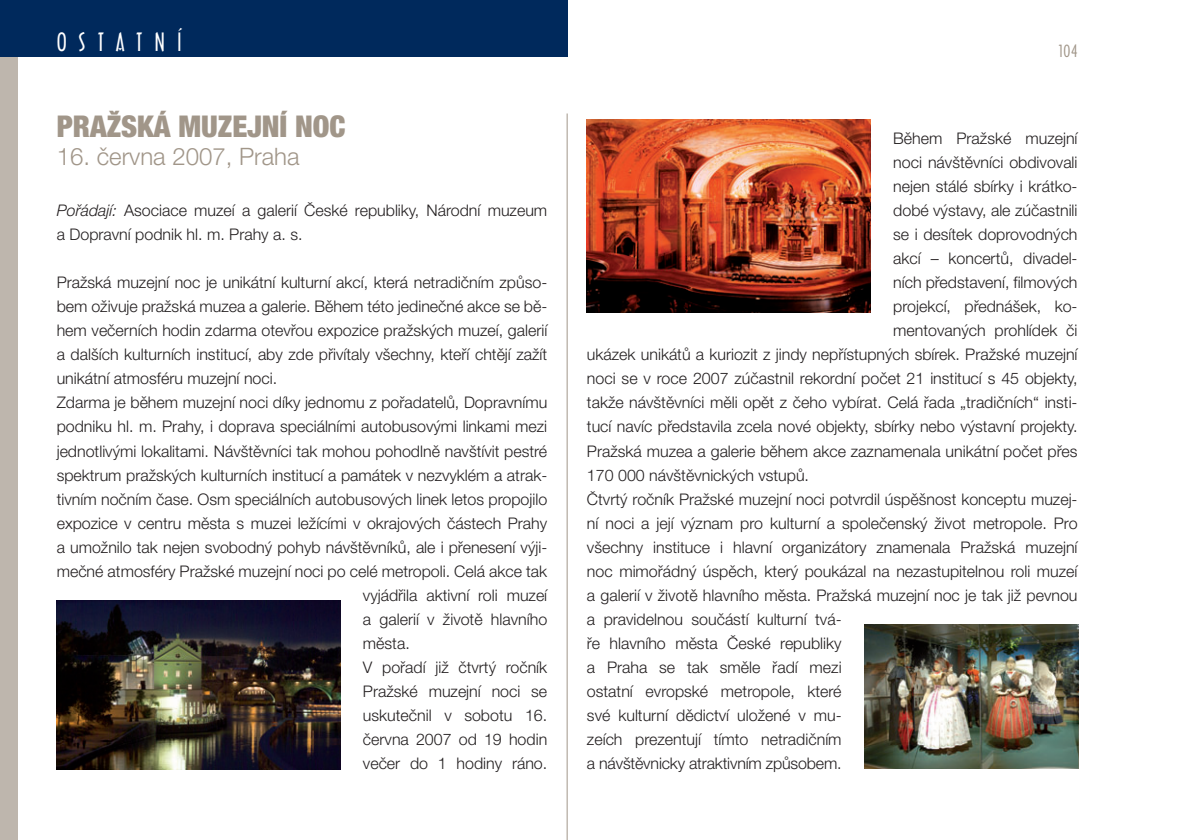
<style>
.page{position:relative;width:1191px;height:840px;background:#fff}
.page>*{position:absolute;margin:0;border:0;box-sizing:border-box;transform-origin:0 0}
.t1{font:900 condensed 30px "Helvetica Neue CE";color:#a19689}
.t2{font:300 24px "Helvetica Neue CE";color:#a19689}
.t3{font:24px "Architecture CE";letter-spacing:.5em;color:#fff}
.t4{font:300 16px/24px "Helvetica Neue CE";color:#231f20}
.t5{font:16px "Architecture CE";color:#a19689}
.s1{font-style:italic}
</style>
<div class="page">
<div style="left:0;top:0;width:17px;height:839px;background:#beb6ad"></div>
<div style="left:0;top:0;width:567px;height:57px;background:#00295c"></div>
<hr style="left:566px;top:113px;width:1px;height:726px;background:#a19689">
<img style="left:57px;top:600px;width:283px;height:168px">
<img style="left:587px;top:120px;width:283px;height:192px">
<img style="left:864px;top:624px;width:215px;height:144px">
<h2 class="t3" style="left:57px;top:31px;width:127px">OSTATNÍ</h2>
<h1 class="t1" style="left:57px;top:115px;width:290px">PRAŽSKÁ MUZEJNÍ NOC</h1>
<h2 class="t2" style="left:57px;top:148px;width:244px">16. června 2007, Praha</h2>
<p class="t4" style="left:57px;top:200px;width:492px"><span class="s1">Pořádají:</span> Asociace muzeí a galerií České republiky, Národní muzeum a Dopravní podnik hl. m. Prahy a. s.</p>
<p class="t4" style="left:57px;top:272px;width:492px">Pražská muzejní noc je unikátní kulturní akcí, která netradičním způso-</p>
<p class="t4" style="left:57px;top:296px;width:492px">bem oživuje pražská muzea a galerie. Během této jedinečné akce se bě-</p>
<p class="t4" style="left:57px;top:320px;width:492px">hem večerních hodin zdarma otevřou expozice pražských muzeí, galerií</p>
<p class="t4" style="left:57px;top:344px;width:492px">a dalších kulturních institucí, aby zde přivítaly všechny, kteří chtějí zažít</p>
<p class="t4" style="left:57px;top:368px;width:222px">unikátní atmosféru muzejní noci.</p>
<p class="t4" style="left:57px;top:392px;width:492px">Zdarma je během muzejní noci díky jednomu z pořadatelů, Dopravnímu</p>
<p class="t4" style="left:57px;top:416px;width:492px">podniku hl. m. Prahy, i doprava speciálními autobusovými linkami mezi</p>
<p class="t4" style="left:57px;top:440px;width:492px">jednotlivými lokalitami. Návštěvníci tak mohou pohodlně navštívit pestré</p>
<p class="t4" style="left:57px;top:464px;width:492px">spektrum pražských kulturních institucí a památek v nezvyklém a atrak-</p>
<p class="t4" style="left:57px;top:488px;width:492px">tivním nočním čase. Osm speciálních autobusových linek letos propojilo</p>
<p class="t4" style="left:57px;top:512px;width:492px">expozice v centru města s muzei ležícími v okrajových částech Prahy</p>
<p class="t4" style="left:57px;top:536px;width:492px">a umožnilo tak nejen svobodný pohyb návštěvníků, ale i přenesení výji-</p>
<p class="t4" style="left:57px;top:560px;width:492px">mečné atmosféry Pražské muzejní noci po celé metropoli. Celá akce tak</p>
<p class="t4" style="left:363px;top:584px;width:186px">vyjádřila aktivní roli muzeí</p>
<p class="t4" style="left:363px;top:608px;width:186px">a galerií v životě hlavního</p>
<p class="t4" style="left:363px;top:632px;width:48px">města.</p>
<p class="t4" style="left:363px;top:656px;width:186px">V pořadí již čtvrtý ročník</p>
<p class="t4" style="left:363px;top:680px;width:186px">Pražské muzejní noci se</p>
<p class="t4" style="left:363px;top:704px;width:186px">uskutečnil v sobotu 16.</p>
<p class="t4" style="left:363px;top:728px;width:186px">června 2007 od 19 hodin</p>
<p class="t4" style="left:363px;top:752px;width:186px">večer do 1 hodiny ráno.</p>
<p class="t5" style="left:1058px;top:43px;width:21px">104</p>
<p class="t4" style="left:893px;top:128px;width:186px">Během Pražské muzejní</p>
<p class="t4" style="left:893px;top:152px;width:186px">noci návštěvníci obdivovali</p>
<p class="t4" style="left:893px;top:176px;width:186px">nejen stálé sbírky i krátko-</p>
<p class="t4" style="left:893px;top:200px;width:186px">dobé výstavy, ale zúčastnili</p>
<p class="t4" style="left:893px;top:224px;width:186px">se i desítek doprovodných</p>
<p class="t4" style="left:893px;top:248px;width:186px">akcí – koncertů, divadel-</p>
<p class="t4" style="left:893px;top:272px;width:186px">ních představení, filmových</p>
<p class="t4" style="left:893px;top:296px;width:186px">projekcí, přednášek, ko-</p>
<p class="t4" style="left:893px;top:320px;width:186px">mentovaných prohlídek či</p>
<p class="t4" style="left:587px;top:344px;width:492px">ukázek unikátů a kuriozit z jindy nepřístupných sbírek. Pražské muzejní</p>
<p class="t4" style="left:587px;top:368px;width:492px">noci se v roce 2007 zúčastnil rekordní počet 21 institucí s 45 objekty,</p>
<p class="t4" style="left:587px;top:392px;width:492px">takže návštěvníci měli opět z čeho vybírat. Celá řada „tradičních“ insti-</p>
<p class="t4" style="left:587px;top:416px;width:492px">tucí navíc představila zcela nové objekty, sbírky nebo výstavní projekty.</p>
<p class="t4" style="left:587px;top:440px;width:492px">Pražská muzea a galerie během akce zaznamenala unikátní počet přes</p>
<p class="t4" style="left:587px;top:464px;width:223px">170 000 návštěvnických vstupů.</p>
<p class="t4" style="left:587px;top:488px;width:492px">Čtvrtý ročník Pražské muzejní noci potvrdil úspěšnost konceptu muzej-</p>
<p class="t4" style="left:587px;top:512px;width:492px">ní noci a její význam pro kulturní a společenský život metropole. Pro</p>
<p class="t4" style="left:587px;top:536px;width:492px">všechny instituce i hlavní organizátory znamenala Pražská muzejní</p>
<p class="t4" style="left:587px;top:560px;width:492px">noc mimořádný úspěch, který poukázal na nezastupitelnou roli muzeí</p>
<p class="t4" style="left:587px;top:584px;width:492px">a galerií v životě hlavního města. Pražská muzejní noc je tak již pevnou</p>
<p class="t4" style="left:587px;top:608px;width:256px">a pravidelnou součástí kulturní tvá-</p>
<p class="t4" style="left:587px;top:632px;width:256px">ře hlavního města České republiky</p>
<p class="t4" style="left:587px;top:656px;width:256px">a Praha se tak směle řadí mezi</p>
<p class="t4" style="left:587px;top:680px;width:256px">ostatní evropské metropole, které</p>
<p class="t4" style="left:587px;top:704px;width:256px">své kulturní dědictví uložené v mu-</p>
<p class="t4" style="left:587px;top:728px;width:256px">zeích prezentují tímto netradičním</p>
<p class="t4" style="left:587px;top:752px;width:256px">a návštěvnicky atraktivním způsobem.</p>
</div>
